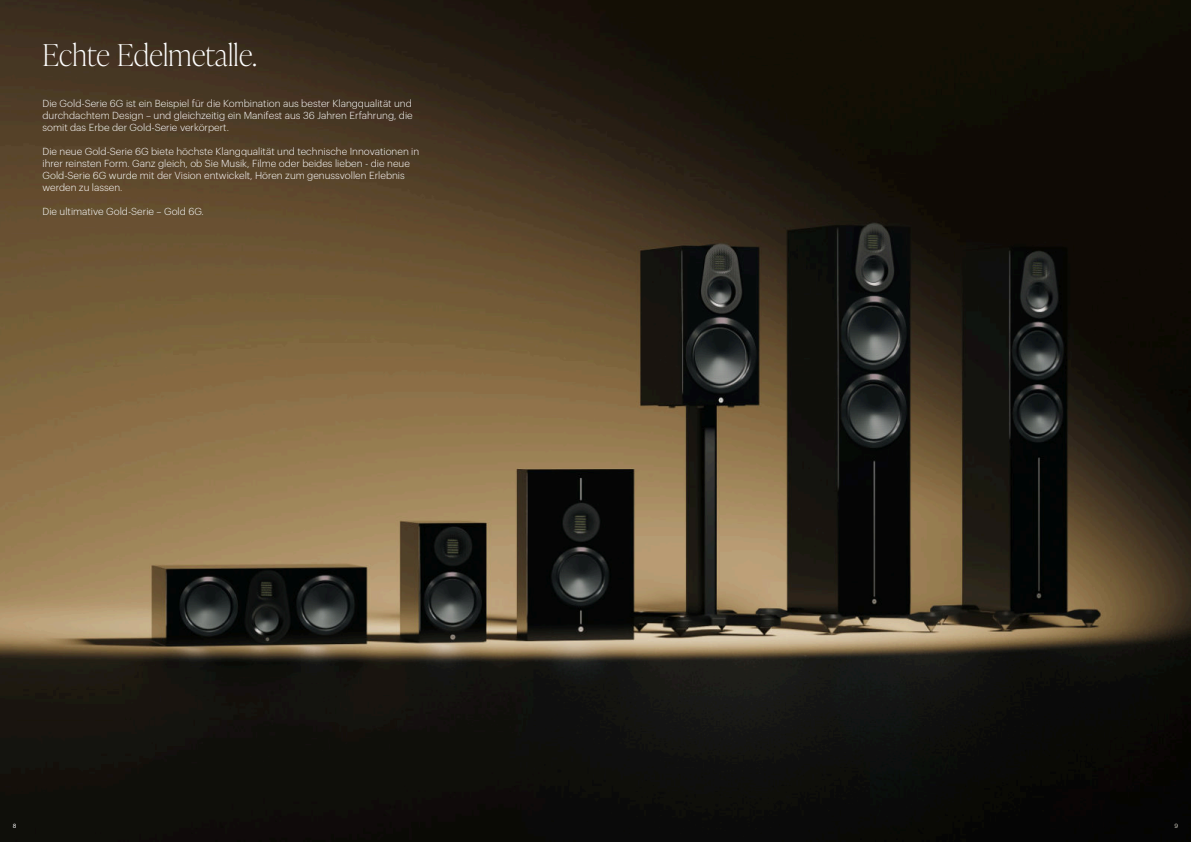
<style>
.page{position:relative;width:1191px;height:842px;background:#fff}
.page>*{position:absolute;margin:0;border:0;box-sizing:border-box;transform-origin:0 0}
.t1{font:100 30px "Ivy Presto Display";letter-spacing:.01em;color:#fff}
.t2{font:300 10px "Graphik";color:#fff}
.t3{font:6px "Graphik";color:#fff}
.t4{font:6px "Graphik";color:#d6d2c5}
</style>
<div class="page">
<img style="left:0;top:0;width:1191px;height:842px">
<p class="t1" style="left:43px;top:43px;width:216px">Echte Edelmetalle.</p>
<p class="t2" style="left:43px;top:99px;width:371px">Die Gold-Serie 6G ist ein Beispiel für die Kombination aus bester Klangqualität und</p>
<p class="t2" style="left:43px;top:111px;width:372px">durchdachtem Design – und gleichzeitig ein Manifest aus 36 Jahren Erfahrung, die</p>
<p class="t2" style="left:43px;top:123px;width:188px">somit das Erbe der Gold-Serie verkörpert.</p>
<p class="t2" style="left:43px;top:147px;width:378px">Die neue Gold-Serie 6G biete höchste Klangqualität und technische Innovationen in</p>
<p class="t2" style="left:43px;top:159px;width:369px">ihrer reinsten Form. Ganz gleich, ob Sie Musik, Filme oder beides lieben - die neue</p>
<p class="t2" style="left:43px;top:171px;width:364px">Gold-Serie 6G wurde mit der Vision entwickelt, Hören zum genussvollen Erlebnis</p>
<p class="t2" style="left:43px;top:183px;width:81px">werden zu lassen.</p>
<p class="t2" style="left:43px;top:207px;width:163px">Die ultimative Gold-Serie – Gold 6G.</p>
<p class="t3" style="left:13px;top:823px;width:5px">8</p>
<p class="t4" style="left:1174px;top:823px;width:5px">9</p>
</div>
